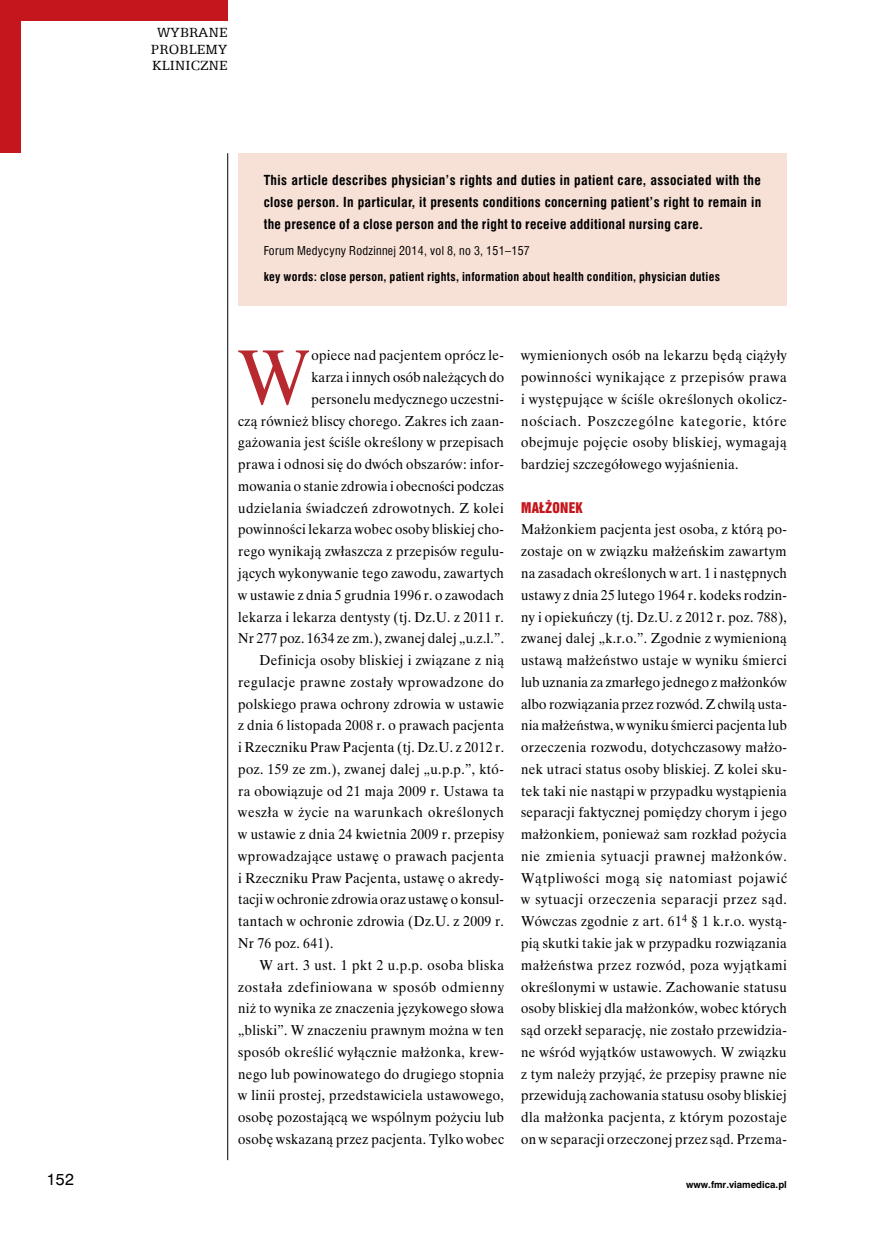
<style>
.page{position:relative;width:872px;height:1234px;background:#fff}
.page>*{position:absolute;margin:0;border:0;box-sizing:border-box;transform-origin:0 0}
.t1{font:77.1px "Time Ibis EE";color:#b8292f;scale:.95 1}
.t2{font:15px/16.5px "Egyptian 505 EU";letter-spacing:.015em;color:#000;text-align:center}
.t3{font:15px "Swis 721 PL";color:#000}
.t4{font:14.25px/21.8px "Time Ibis EE";letter-spacing:.025em;color:#000;text-align:justify;scale:.95 1}
.t5{font:14.25px "Time Ibis EE";letter-spacing:.045em;color:#000;scale:.95 1}
.t6{font:14.25px "Time Ibis EE";letter-spacing:.05em;color:#000;scale:.95 1}
.t7{font:14.25px "Time Ibis EE";letter-spacing:.055em;color:#000;scale:.95 1}
.t8{font:700 13.5px/21.8px "Swis 721 Cn EU";letter-spacing:.025em;color:#000;text-align:justify}
.t9{font:13.5px "Swis 921 EU";letter-spacing:.025em;color:#c4161c}
.t10{font:700 12px "Swis 721 Cn EU";letter-spacing:.025em;color:#000}
.t11{font:12px "Swis 721 Cn EU";letter-spacing:.025em;color:#000}
.t12{font:700 9px "Swis 721 PL";color:#000}
</style>
<div class="page">
<hr style="left:227px;top:153px;width:1px;height:1006px;background:#000">
<div style="left:0;top:0;width:227px;height:21px;background:#c4161c"></div>
<div style="left:0;top:0;width:21px;height:153px;background:#c4161c"></div>
<div style="left:238px;top:153px;width:549px;height:152px;background:#f7e1d7"></div>
<p class="t2" style="left:151px;top:24px;width:78px">WYBRANE<br>PROBLEMY<br>KLINICZNE</p>
<p class="t8" style="left:264px;top:170px;width:499px">This article describes physician’s rights and duties in patient care, associated with the close person. In particular, it presents conditions concerning patient’s right to remain in the presence of a close person and the right to receive additional nursing care.</p>
<p class="t11" style="left:264px;top:242px;width:268px">Forum Medycyny Rodzinnej 2014, vol 8, no 3, 151–157</p>
<p class="t10" style="left:264px;top:269px;width:458px">key words: close person, patient rights, information about health condition, physician duties</p>
<h1 class="t1" style="left:237px;top:329px;width:77px">W</h1>
<p class="t4" style="left:311px;top:344px;width:204px">opiece nad pacjentem oprócz le-</p>
<p class="t4" style="left:311px;top:366px;width:204px">karza i innych osób należących do</p>
<p class="t4" style="left:311px;top:388px;width:204px">personelu medycznego uczestni-</p>
<p class="t4" style="left:238px;top:409px;width:281px">czą również bliscy chorego. Zakres ich zaan-</p>
<p class="t4" style="left:238px;top:431px;width:281px">gażowania jest ściśle określony w przepisach</p>
<p class="t4" style="left:238px;top:453px;width:281px">prawa i odnosi się do dwóch obszarów: infor-</p>
<p class="t4" style="left:238px;top:475px;width:281px">mowania o stanie zdrowia i obecności podczas</p>
<p class="t4" style="left:238px;top:496px;width:281px">udzielania świadczeń zdrowotnych. Z kolei</p>
<p class="t4" style="left:238px;top:518px;width:281px">powinności lekarza wobec osoby bliskiej cho-</p>
<p class="t4" style="left:238px;top:540px;width:281px">rego wynikają zwłaszcza z przepisów regulu-</p>
<p class="t4" style="left:238px;top:562px;width:281px">jących wykonywanie tego zawodu, zawartych</p>
<p class="t4" style="left:238px;top:583px;width:281px">w ustawie z dnia 5 grudnia 1996 r. o zawodach</p>
<p class="t4" style="left:238px;top:605px;width:281px">lekarza i lekarza dentysty (tj. Dz.U. z 2011 r.</p>
<p class="t4" style="left:238px;top:627px;width:281px">Nr 277 poz. 1634 ze zm.), zwanej dalej „u.z.l.”.</p>
<p class="t4" style="left:259px;top:649px;width:259px">Definicja osoby bliskiej i związane z nią</p>
<p class="t5" style="left:238px;top:673px;width:281px">regulacje prawne zostały wprowadzone do</p>
<p class="t4" style="left:238px;top:692px;width:281px">polskiego prawa ochrony zdrowia w ustawie</p>
<p class="t4" style="left:238px;top:714px;width:281px">z dnia 6 listopada 2008 r. o prawach pacjenta</p>
<p class="t4" style="left:238px;top:736px;width:281px">i Rzeczniku Praw Pacjenta (tj. Dz.U. z 2012 r.</p>
<p class="t4" style="left:238px;top:757px;width:281px">poz. 159 ze zm.), zwanej dalej „u.p.p.”, któ-</p>
<p class="t4" style="left:238px;top:779px;width:281px">ra obowiązuje od 21 maja 2009 r. Ustawa ta</p>
<p class="t6" style="left:238px;top:803px;width:281px">weszła w życie na warunkach określonych</p>
<p class="t4" style="left:238px;top:823px;width:281px">w ustawie z dnia 24 kwietnia 2009 r. przepisy</p>
<p class="t4" style="left:238px;top:844px;width:281px">wprowadzające ustawę o prawach pacjenta</p>
<p class="t4" style="left:238px;top:866px;width:281px">i Rzeczniku Praw Pacjenta, ustawę o akredy-</p>
<p class="t4" style="left:238px;top:888px;width:281px">tacji w ochronie zdrowia oraz ustawę o konsul-</p>
<p class="t4" style="left:238px;top:910px;width:281px">tantach w ochronie zdrowia (Dz.U. z 2009 r.</p>
<p class="t4" style="left:238px;top:931px;width:102px">Nr 76 poz. 641).</p>
<p class="t4" style="left:259px;top:953px;width:259px">W art. 3 ust. 1 pkt 2 u.p.p. osoba bliska</p>
<p class="t7" style="left:238px;top:977px;width:281px">została zdefiniowana w sposób odmienny</p>
<p class="t4" style="left:238px;top:997px;width:281px">niż to wynika ze znaczenia językowego słowa</p>
<p class="t4" style="left:238px;top:1018px;width:281px">„bliski”. W znaczeniu prawnym można w ten</p>
<p class="t4" style="left:238px;top:1040px;width:281px">sposób określić wyłącznie małżonka, krew-</p>
<p class="t4" style="left:238px;top:1062px;width:281px">nego lub powinowatego do drugiego stopnia</p>
<p class="t4" style="left:238px;top:1084px;width:281px">w linii prostej, przedstawiciela ustawowego,</p>
<p class="t4" style="left:238px;top:1105px;width:281px">osobę pozostającą we wspólnym pożyciu lub</p>
<p class="t4" style="left:238px;top:1127px;width:281px">osobę wskazaną przez pacjenta. Tylko wobec</p>
<p class="t4" style="left:521px;top:344px;width:281px">wymienionych osób na lekarzu będą ciążyły powinności wynikające z przepisów prawa i występujące w ściśle określonych okolicz&shy;nościach. Poszczególne kategorie, które obejmuje pojęcie osoby bliskiej, wymagają bardziej szczegółowego wyjaśnienia.</p>
<p class="t9" style="left:521px;top:498px;width:63px">MAŁŻONEK</p>
<p class="t4" style="left:521px;top:518px;width:281px">Małżonkiem pacjenta jest osoba, z którą po&shy;zostaje on w związku małżeńskim zawartym na zasadach określonych w art. 1 i następnych ustawy z dnia 25 lutego 1964 r. kodeks rodzin&shy;ny i opiekuńczy (tj. Dz.U. z 2012 r. poz. 788), zwanej dalej „k.r.o.”. Zgodnie z wymienioną ustawą małżeństwo ustaje w wyniku śmierci lub uznania za zmarłego jednego z małżonków albo rozwiązania przez rozwód. Z chwilą usta&shy;nia małżeństwa, w wyniku śmierci pacjenta lub orzeczenia rozwodu, dotychczasowy małżo&shy;nek utraci status osoby bliskiej. Z kolei sku&shy;tek taki nie nastąpi w przypadku wystąpienia separacji faktycznej pomiędzy chorym i jego małżonkiem, ponieważ sam rozkład pożycia nie zmienia sytuacji prawnej małżonków.<br>Wątpliwości mogą się natomiast pojawić w sytuacji orzeczenia separacji przez sąd.<br>Wówczas zgodnie z art. 61<sup>4</sup> § 1 k.r.o. wystą&shy;pią skutki takie jak w przypadku rozwiązania małżeństwa przez rozwód, poza wyjątkami określonymi w ustawie. Zachowanie statusu osoby bliskiej dla małżonków, wobec których sąd orzekł separację, nie zostało przewidzia&shy;ne wśród wyjątków ustawowych. W związku z tym należy przyjąć, że przepisy prawne nie przewidują zachowania statusu osoby bliskiej dla małżonka pacjenta, z którym pozostaje on w separacji orzeczonej przez sąd. Przema-</p>
<p class="t3" style="left:47px;top:1169px;width:29px">152</p>
<p class="t12" style="left:686px;top:1178px;width:102px">www.fmr.viamedica.pl</p>
</div>
